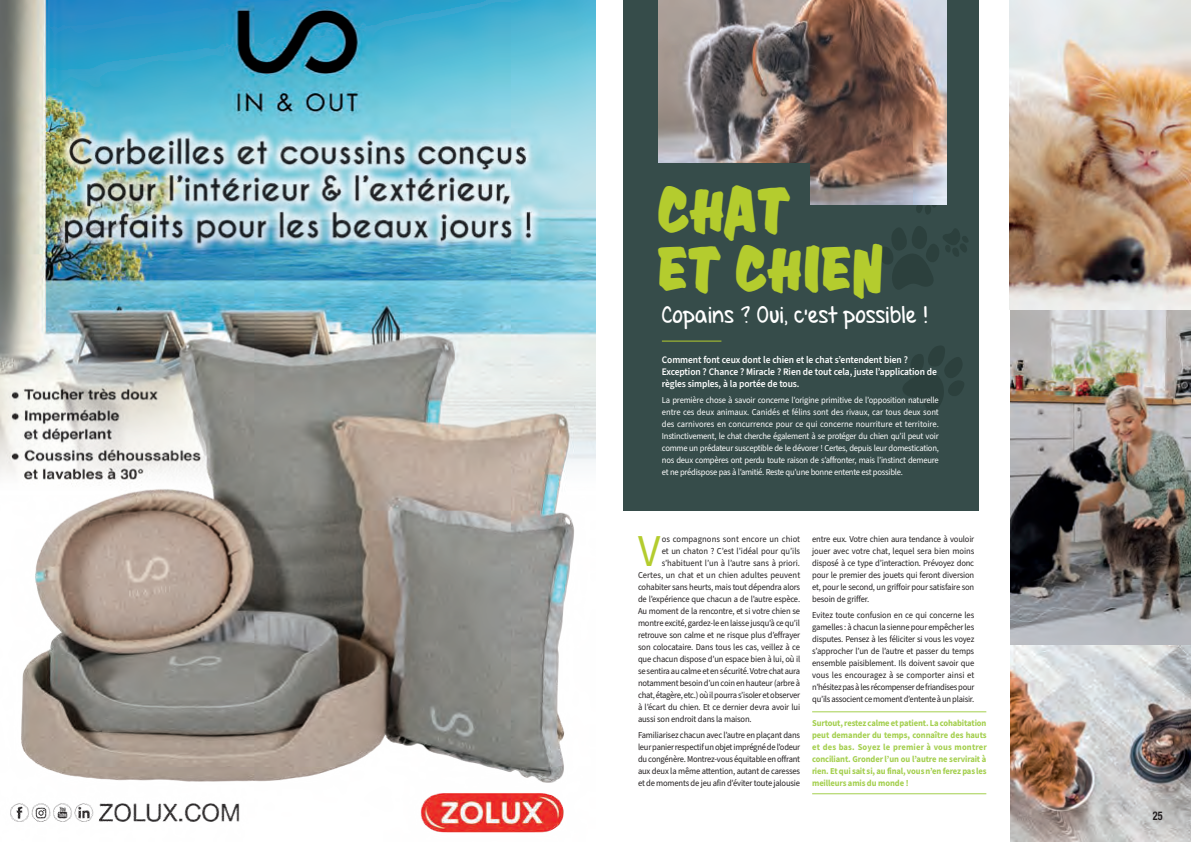
<style>
.page{position:relative;width:1191px;height:842px;background:#fff}
.page>*{position:absolute;margin:0;border:0;box-sizing:border-box;transform-origin:0 0}
.t1{font:700 56.1px/59px "PL Davison Zip";letter-spacing:-.01em;color:#b4cc2e;scale:.87 1}
.t2{font:45.6px "Source Sans Pro";color:#b4cc2e;scale:.95 1}
.t3{font:23px "Set Firetothe Rain";letter-spacing:.02em;color:#fff;scale:.95 1}
.t4{font:700 condensed 12px "Helvetica Neue LT Std";color:#231f20;scale:.85 1}
.t5{font:10px/12px "Source Sans 3";letter-spacing:-.01em;color:#fff;scale:.95 1}
.t6{font:9px/12px "Source Sans Pro";letter-spacing:-.02em;color:#231f20;text-align:justify;scale:.95 1}
.t7{font:9px/12px "Source Sans Pro";letter-spacing:-.03em;color:#fff;text-align:justify;scale:.95 1}
.t8{font:9px/12px "Source Sans Variable";letter-spacing:-.01em;color:#a4cf4e;text-align:justify;scale:.95 1}
.t9{font:9px "Source Sans Pro";color:#231f20;scale:.95 1}
.t10{font:9px "Source Sans Pro";letter-spacing:.005em;color:#231f20;scale:.95 1}
.t11{font:9px "Source Sans Pro";letter-spacing:.01em;color:#231f20;scale:.95 1}
</style>
<div class="page">
<img style="left:0;top:0;width:595px;height:833px">
<div style="left:623px;top:0;width:355px;height:510px;background:#364c4a"></div>
<svg style="left:911px;top:204px;width:27px;height:10px"></svg>
<img style="left:658px;top:0;width:288px;height:204px">
<svg style="left:903px;top:346px;width:61px;height:66px"></svg>
<svg style="left:881px;top:226px;width:87px;height:63px"></svg>
<img style="left:1009px;top:0;width:182px;height:842px">
<div style="left:645px;top:163px;width:165px;height:59px;background:#364c4a"></div>
<hr style="left:662px;top:341px;width:59px;height:1px;background:#b4cc2e">
<hr style="left:812px;top:711px;width:174px;height:1px;background:#a4cf4e">
<hr style="left:812px;top:793px;width:174px;height:1px;background:#a4cf4e">
<h1 class="t1" style="left:657px;top:182px;width:262px">CHAT<br>ET CHIEN</h1>
<h3 class="t3" style="left:662px;top:301px;width:281px">Copains ? Oui, c’est possible !</h3>
<p class="t5" style="left:662px;top:354px;width:291px">Comment font ceux dont le chien et le chat s’entendent bien ?<br>Exception ? Chance ? Miracle ? Rien de tout cela, juste l’application de règles simples, à la portée de tous.</p>
<p class="t7" style="left:662px;top:394px;width:293px">La première chose à savoir concerne l’origine primitive de l’opposition naturelle entre ces deux animaux. Canidés et félins sont des rivaux, car tous deux sont des carnivores en concurrence pour ce qui concerne nourriture et territoire.<br>Instinctivement, le chat cherche également à se protéger du chien qu’il peut voir comme un prédateur susceptible de le dévorer ! Certes, depuis leur domestication, nos deux compères ont perdu toute raison de s’affronter, mais l’instinct demeure et ne prédispose pas à l’amitié. Reste qu’une bonne entente est possible.</p>
<h2 class="t2" style="left:638px;top:521px;width:25px">V</h2>
<p class="t11" style="left:661px;top:533px;width:147px">os compagnons sont encore un chiot</p>
<p class="t9" style="left:661px;top:545px;width:147px">et un chaton ? C’est l’idéal pour qu’ils</p>
<p class="t9" style="left:661px;top:557px;width:147px">s’habituent l’un à l’autre sans à priori.</p>
<p class="t10" style="left:638px;top:569px;width:172px">Certes, un chat et un chien adultes peuvent</p>
<p class="t6" style="left:638px;top:581px;width:172px">cohabiter sans heurts, mais tout dépendra alors</p>
<p class="t6" style="left:638px;top:593px;width:172px">de l’expérience que chacun a de l’autre espèce.</p>
<p class="t6" style="left:638px;top:605px;width:172px">Au moment de la rencontre, et si votre chien se</p>
<p class="t6" style="left:638px;top:617px;width:172px">montre excité, gardez-le en laisse jusqu’à ce qu’il</p>
<p class="t6" style="left:638px;top:629px;width:172px">retrouve son calme et ne risque plus d’effrayer</p>
<p class="t6" style="left:638px;top:641px;width:172px">son colocataire. Dans tous les cas, veillez à ce</p>
<p class="t6" style="left:638px;top:653px;width:172px">que chacun dispose d’un espace bien à lui, où il</p>
<p class="t6" style="left:638px;top:665px;width:172px">se sentira au calme et en sécurité. Votre chat aura</p>
<p class="t6" style="left:638px;top:677px;width:172px">notamment besoin d’un coin en hauteur (arbre à</p>
<p class="t6" style="left:638px;top:689px;width:172px">chat, étagère, etc.) où il pourra s’isoler et observer</p>
<p class="t6" style="left:638px;top:701px;width:172px">à l’écart du chien. Et ce dernier devra avoir lui</p>
<p class="t6" style="left:638px;top:713px;width:121px">aussi son endroit dans la maison.</p>
<p class="t6" style="left:638px;top:730px;width:172px">Familiarisez chacun avec l’autre en plaçant dans leur panier respectif un objet imprégné de l’odeur du congénère. Montrez-vous équitable en offrant aux deux la même attention, autant de caresses et de moments de jeu afin d’éviter toute jalousie</p>
<p class="t6" style="left:812px;top:533px;width:172px">entre eux. Votre chien aura tendance à vouloir jouer avec votre chat, lequel sera bien moins disposé à ce type d’interaction. Prévoyez donc pour le premier des jouets qui feront diversion et, pour le second, un griffoir pour satisfaire son besoin de griffer.</p>
<p class="t6" style="left:812px;top:610px;width:172px">Evitez toute confusion en ce qui concerne les gamelles : à chacun la sienne pour empêcher les disputes. Pensez à les féliciter si vous les voyez s’approcher l’un de l’autre et passer du temps ensemble paisiblement. Ils doivent savoir que vous les encouragez à se comporter ainsi et n’hésitez pas à les récompenser de friandises pour qu’ils associent ce moment d’entente à un plaisir.</p>
<p class="t8" style="left:812px;top:717px;width:185px">Surtout, restez calme et patient. La cohabitation peut demander du temps, connaître des hauts et des bas. Soyez le premier à vous montrer conciliant. Gronder l’un ou l’autre ne servirait à rien. Et qui sait si, au final, vous n’en ferez pas les meilleurs amis du monde !</p>
<h3 class="t4" style="left:1152px;top:808px;width:13px">25</h3>
</div>
